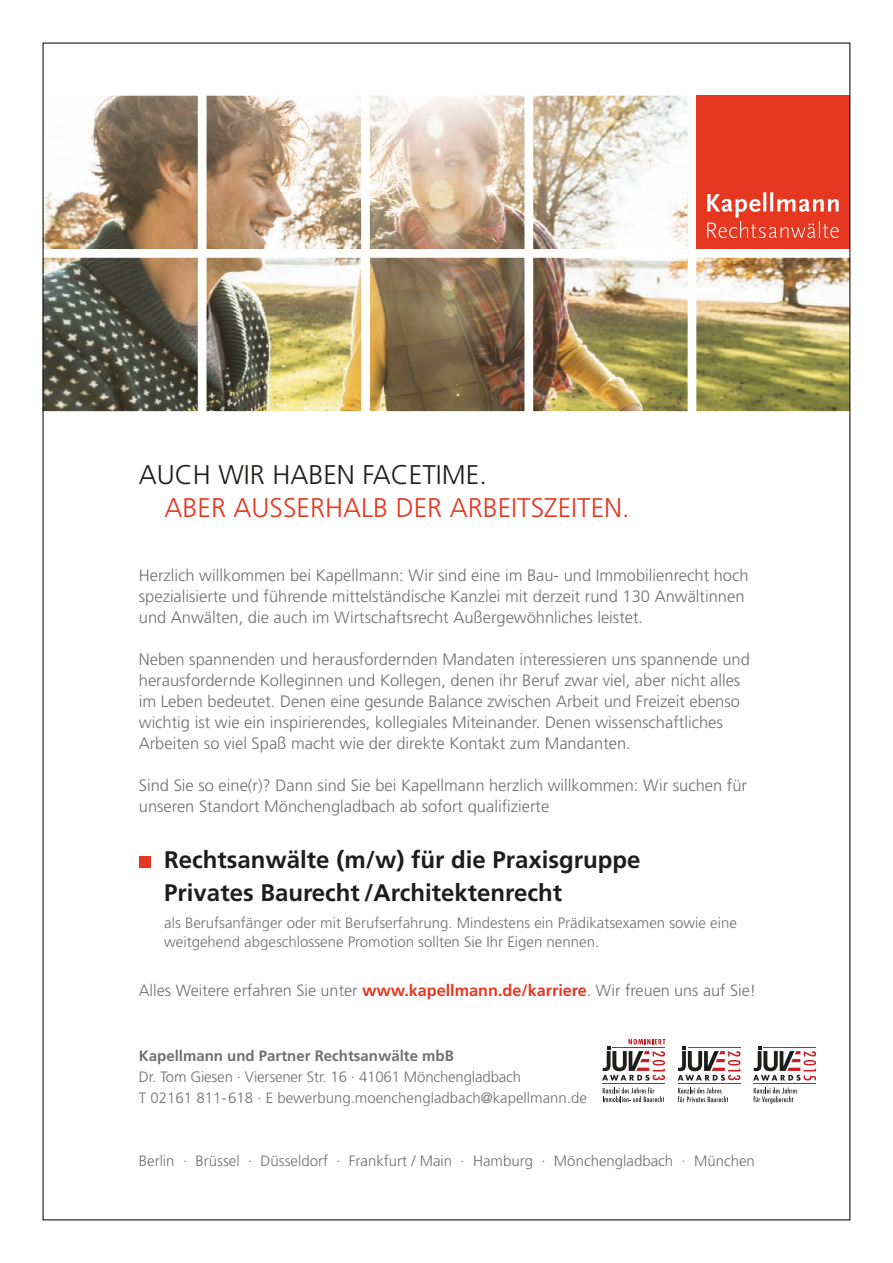
<style>
.page{position:relative;width:893px;height:1263px;background:#fff}
.page>*{position:absolute;margin:0;border:0;box-sizing:border-box;transform-origin:0 0}
.t1{font:300 27px "Frutiger LT Std";color:#e63720}
.t2{font:300 27px "Frutiger LT Std";color:#1d1d1c}
.t3{font:700 24px/33.6px "Frutiger LT Std";color:#1d1d1c}
.t4{font:300 16.5px/21px "Frutiger LT Std";color:#717071}
.t5{font:300 16.2px "Frutiger LT Std";color:#717071}
.t6{font:300 15px/21px "Frutiger LT Std";color:#717071}
.t7{font:700 15px "Frutiger LT Std";color:#717071}
.s1{font-weight:700;color:#e63720}
</style>
<div class="page">
<div style="left:139px;top:856px;width:12px;height:12px;background:#e63720"></div>
<img style="left:45px;top:96px;width:803px;height:315px">
<div style="left:696px;top:96px;width:154px;height:153px;background:#e63720"></div>
<svg style="left:707px;top:192px;width:132px;height:46px"></svg>
<svg style="left:753px;top:1087px;width:44px;height:17px"></svg>
<hr style="left:753px;top:1083px;width:63px;height:1px;background:#ca1e22">
<svg style="left:753px;top:1046px;width:63px;height:35px"></svg>
<hr style="left:677px;top:1083px;width:63px;height:1px;background:#ca1e22">
<svg style="left:678px;top:1046px;width:62px;height:35px"></svg>
<svg style="left:678px;top:1087px;width:50px;height:15px"></svg>
<svg style="left:603px;top:1087px;width:61px;height:15px"></svg>
<hr style="left:602px;top:1083px;width:63px;height:1px;background:#ca1e22">
<svg style="left:602px;top:1039px;width:63px;height:42px"></svg>
<h1 class="t2" style="left:139px;top:459px;width:350px">AUCH WIR HABEN FACETIME.</h1>
<h1 class="t1" style="left:165px;top:492px;width:467px">ABER AUSSERHALB DER ARBEITSZEITEN.</h1>
<p class="t4" style="left:139px;top:565px;width:611px">Herzlich willkommen bei Kapellmann: Wir sind eine im Bau- und Immobilienrecht hoch spezialisierte und führende mittelständische Kanzlei mit derzeit rund 130 Anwältinnen und Anwälten, die auch im Wirtschaftsrecht Außergewöhnliches leistet.</p>
<p class="t4" style="left:139px;top:649px;width:613px">Neben spannenden und herausfordernden Mandaten interessieren uns spannende und herausfordernde Kolleginnen und Kollegen, denen ihr Beruf zwar viel, aber nicht alles im Leben bedeutet. Denen eine gesunde Balance zwischen Arbeit und Freizeit ebenso wichtig ist wie ein inspirierendes, kollegiales Miteinander. Denen wissenschaftliches Arbeiten so viel Spaß macht wie der direkte Kontakt zum Mandanten.</p>
<p class="t4" style="left:139px;top:775px;width:610px">Sind Sie so eine(r)? Dann sind Sie bei Kapellmann herzlich willkommen: Wir suchen für unseren Standort Mönchengladbach ab sofort qualifizierte</p>
<h2 class="t3" style="left:164px;top:842px;width:478px">Rechtsanwälte (m/w) für die Praxisgruppe<br>Privates Baurecht /Architektenrecht</h2>
<p class="t6" style="left:164px;top:913px;width:574px;line-height:19.8px">als Berufsanfänger oder mit Berufserfahrung. Mindestens ein Prädikatsexamen sowie eine weitgehend abgeschlossene Promotion sollten Sie Ihr Eigen nennen.</p>
<p class="t5" style="left:139px;top:981px;width:619px">Alles Weitere erfahren Sie unter <span class="s1">www.kapellmann.de/karriere</span>. Wir freuen uns auf Sie!</p>
<p class="t7" style="left:139px;top:1047px;width:317px">Kapellmann und Partner Rechtsanwälte mbB</p>
<p class="t6" style="left:139px;top:1067px;width:450px">Dr. Tom Giesen · Viersener Str. 16 · 41061 Mönchengladbach<br>T 02161 811-618 · E bewerbung.moenchengladbach@kapellmann.de</p>
<p class="t6" style="left:139px;top:1151px;width:618px">Berlin · Brüssel · Düsseldorf · Frankfurt / Main · Hamburg · Mönchengladbach · München</p>
</div>
